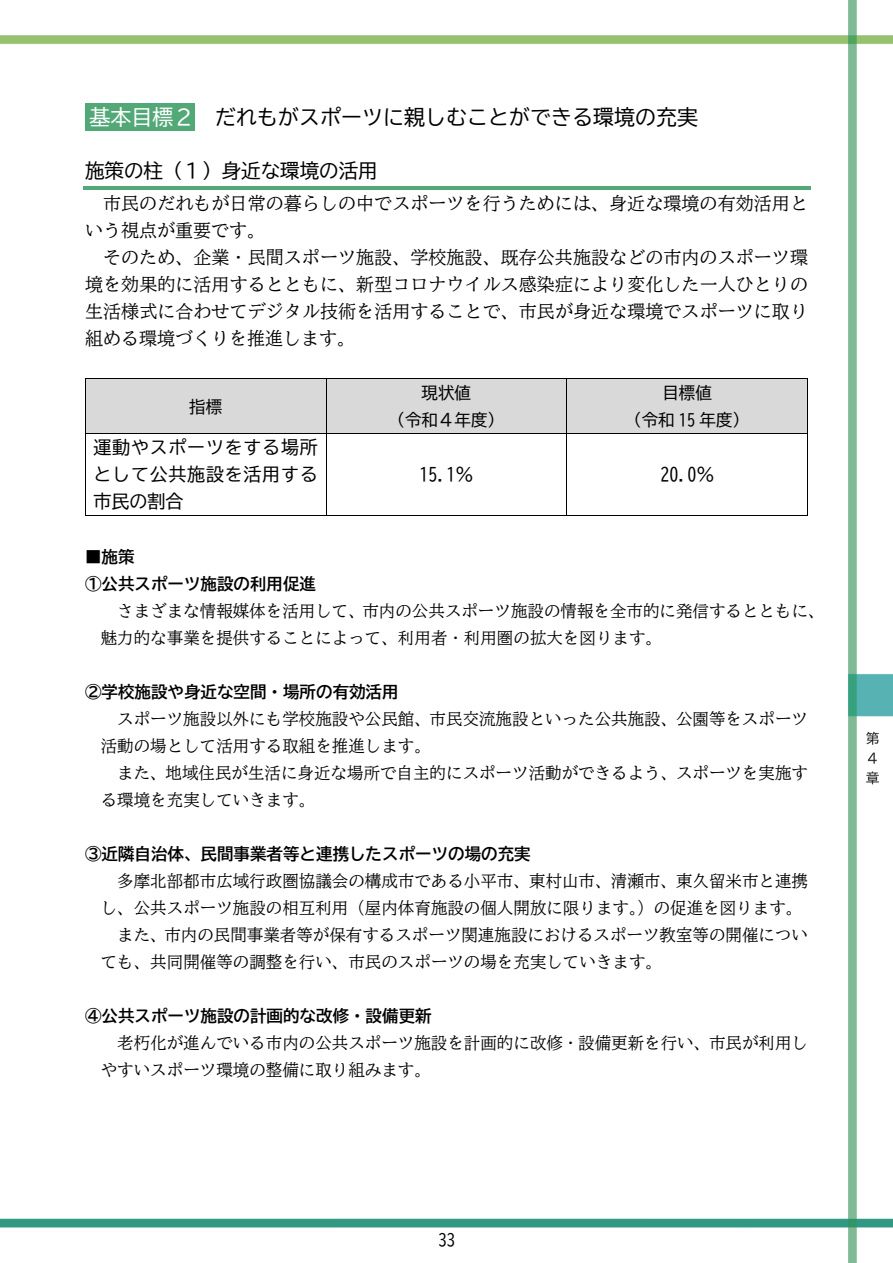
<style>
.page{position:relative;width:893px;height:1263px;background:#fff}
.page>*{position:absolute;margin:0;border:0;box-sizing:border-box;transform-origin:0 0}
.t1{font:21px "BIZ UD Gothic";color:#000}
.t2{font:19.5px "BIZ UD Gothic";color:#000}
.t3{font:18px/27px "BIZ UD Mincho Medium";letter-spacing:.005em;color:#000}
.t4{font:18px/27px "BIZ UD Gothic";letter-spacing:.04em;color:#000;text-align:justify}
.t5{font:16.5px/27px "BIZ UD Mincho Medium";color:#000}
.t6{font:16.5px/27px "BIZ UD Gothic Bold";color:#000}
.t7{font:16.5px/27px "BIZ UD Gothic";color:#000;text-align:center}
.s1{color:#fff}
</style>
<div class="page">
<img style="left:0;top:0;width:893px;height:1263px">
<div style="left:85px;top:103px;width:109px;height:28px;background:#53a878"></div>
<hr style="left:83px;top:186px;width:727px;height:3px;background:#53a878">
<div style="left:86px;top:379px;width:240px;height:54px;background:#d9d9d9"></div>
<div style="left:326px;top:379px;width:240px;height:54px;background:#d9d9d9"></div>
<div style="left:567px;top:379px;width:240px;height:54px;background:#d9d9d9"></div>
<hr style="left:85px;top:378px;width:723px;height:1px;background:#000">
<hr style="left:85px;top:379px;width:1px;height:54px;background:#000">
<hr style="left:326px;top:379px;width:1px;height:54px;background:#000">
<hr style="left:566px;top:379px;width:1px;height:54px;background:#000">
<hr style="left:807px;top:379px;width:1px;height:54px;background:#000">
<hr style="left:85px;top:433px;width:723px;height:1px;background:#000">
<hr style="left:85px;top:434px;width:1px;height:82px;background:#000">
<hr style="left:85px;top:515px;width:241px;height:1px;background:#000">
<hr style="left:326px;top:434px;width:1px;height:82px;background:#000">
<hr style="left:326px;top:515px;width:240px;height:1px;background:#000">
<hr style="left:566px;top:434px;width:1px;height:82px;background:#000">
<hr style="left:567px;top:515px;width:240px;height:1px;background:#000">
<hr style="left:807px;top:434px;width:1px;height:82px;background:#000">
<p class="t1" style="left:89px;top:107px;width:610px"><span class="s1">基本目標２</span> だれもがスポーツに親しむことができる環境の充実</p>
<p class="t2" style="left:85px;top:161px;width:294px">施策の柱（１）身近な環境の活用</p>
<p class="t3" style="left:85px;top:189px;width:724px;text-indent:18px">市民のだれもが日常の暮らしの中でスポーツを行うためには、身近な環境の有効活用という視点が重要です。</p>
<p class="t3" style="left:85px;top:243px;width:724px;text-align:justify;text-indent:18px">そのため、企業・民間スポーツ施設、学校施設、既存公共施設などの市内のスポーツ環境を効果的に活用するとともに、新型コロナウイルス感染症により変化した一人ひとりの生活様式に合わせてデジタル技術を活用することで、市民が身近な環境でスポーツに取り組める環境づくりを推進します。</p>
<p class="t7" style="left:189px;top:393px;width:34px">指標</p>
<p class="t4" style="left:94px;top:434px;width:226px">運動やスポーツをする場所として公共施設を活用する市民の割合</p>
<p class="t7" style="left:389px;top:379px;width:117px">現状値<br>（令和４年度）</p>
<p class="t7" style="left:625px;top:379px;width:125px">目標値<br>（令和 15 年度）</p>
<p class="t4" style="left:419px;top:461px;width:55px">15.1％</p>
<p class="t4" style="left:660px;top:461px;width:55px">20.0％</p>
<p class="t6" style="left:85px;top:543px;width:232px">■施策<br>①公共スポーツ施設の利用促進</p>
<p class="t5" style="left:101px;top:597px;width:725px;text-indent:16px">さまざまな情報媒体を活用して、市内の公共スポーツ施設の情報を全市的に発信するとともに、魅力的な事業を提供することによって、利用者・利用圏の拡大を図ります。</p>
<p class="t6" style="left:85px;top:678px;width:315px">②学校施設や身近な空間・場所の有効活用</p>
<p class="t5" style="left:101px;top:705px;width:709px;text-indent:16px">スポーツ施設以外にも学校施設や公民館、市民交流施設といった公共施設、公園等をスポーツ活動の場として活用する取組を推進します。</p>
<p class="t5" style="left:101px;top:759px;width:709px;text-indent:16px">また、地域住民が生活に身近な場所で自主的にスポーツ活動ができるよう、スポーツを実施する環境を充実していきます。</p>
<p class="t6" style="left:85px;top:840px;width:447px">③近隣自治体、民間事業者等と連携したスポーツの場の充実</p>
<p class="t5" style="left:117px;top:867px;width:692px">多摩北部都市広域行政圏協議会の構成市である小平市、東村山市、清瀬市、東久留米市と連携</p>
<p class="t5" style="left:101px;top:894px;width:703px">し、公共スポーツ施設の相互利用（屋内体育施設の個人開放に限ります。）の促進を図ります。</p>
<p class="t5" style="left:117px;top:921px;width:692px">また、市内の民間事業者等が保有するスポーツ関連施設におけるスポーツ教室等の開催につい</p>
<p class="t5" style="left:101px;top:948px;width:563px">ても、共同開催等の調整を行い、市民のスポーツの場を充実していきます。</p>
<p class="t6" style="left:85px;top:1002px;width:348px">④公共スポーツ施設の計画的な改修・設備更新</p>
<p class="t5" style="left:101px;top:1029px;width:709px;text-indent:16px">老朽化が進んでいる市内の公共スポーツ施設を計画的に改修・設備更新を行い、市民が利用しやすいスポーツ環境の整備に取り組みます。</p>
<p class="t7" style="left:439px;top:1226px;width:18px">33</p>
</div>
